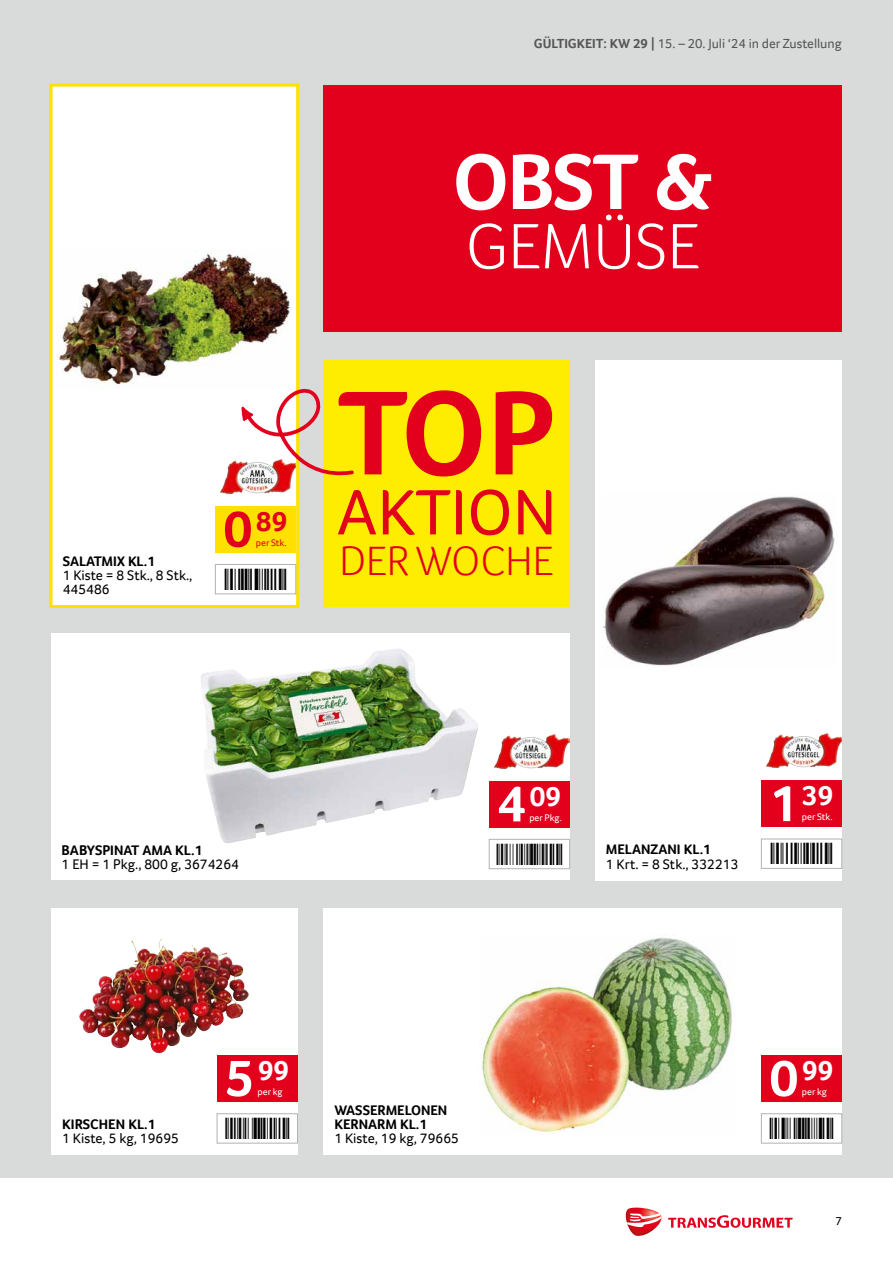
<style>
.page{position:relative;width:893px;height:1263px;background:#fff}
.page>*{position:absolute;margin:0;border:0;box-sizing:border-box;transform-origin:0 0}
.t1{font:700 123px "Transgourmet";color:#e3001d}
.t2{font:700 81px "Transgourmet";color:#fff}
.t3{font:66px "Transgourmet";color:#e3001d}
.t4{font:300 66px "Transgourmet";color:#fff}
.t5{font:300 42px "Transgourmet";color:#e3001d}
.t6{font:700 28.5px "Transgourmet";color:#fff}
.t7{font:700 28.5px "Transgourmet";color:#e3001d}
.t8{font:14.25px/14.2px "Transgourmet";color:#000}
.t9{font:700 14.25px/14.2px "Transgourmet";color:#000}
.t10{font:13.5px "Transgourmet";color:#565655}
.t11{font:12px "Transgourmet";color:#000}
.t12{font:9.75px "Transgourmet";color:#fff}
.t13{font:9.75px "Transgourmet";color:#e3001d}
.s1{font-size:52.5px}
.s2{font-weight:700}
</style>
<div class="page">
<svg style="left:625px;top:1207px;width:168px;height:29px"></svg>
<div style="left:0;top:0;width:893px;height:1178px;background:#d9dada"></div>
<div style="left:323px;top:360px;width:247px;height:246px;background:#ffed00"></div>
<div style="left:50px;top:84px;width:249px;height:524px;background:#fff;border:3px solid #ffe000"></div>
<svg style="left:241px;top:384px;width:113px;height:96px"></svg>
<div style="left:51px;top:634px;width:519px;height:246px;background:#fff"></div>
<div style="left:595px;top:360px;width:247px;height:520px;background:#fff"></div>
<div style="left:51px;top:908px;width:247px;height:246px;background:#fff"></div>
<div style="left:323px;top:908px;width:519px;height:246px;background:#fff"></div>
<div style="left:323px;top:86px;width:519px;height:246px;background:#e3001d"></div>
<img style="left:57px;top:251px;width:233px;height:137px">
<div style="left:215px;top:506px;width:81px;height:47px;background:#ffe000"></div>
<div style="left:215px;top:564px;width:81px;height:30px;border:1px solid #b1b2b3"></div>
<img style="left:221px;top:459px;width:75px;height:34px">
<img style="left:201px;top:648px;width:277px;height:195px">
<div style="left:489px;top:781px;width:81px;height:47px;background:#e3001d"></div>
<div style="left:489px;top:839px;width:81px;height:30px;border:1px solid #b1b2b3"></div>
<img style="left:495px;top:734px;width:75px;height:34px">
<img style="left:603px;top:496px;width:232px;height:170px">
<img style="left:767px;top:734px;width:75px;height:34px">
<img style="left:79px;top:938px;width:170px;height:115px">
<div style="left:217px;top:1055px;width:81px;height:47px;background:#e3001d"></div>
<div style="left:217px;top:1113px;width:81px;height:30px;border:1px solid #b1b2b3"></div>
<img style="left:481px;top:937px;width:252px;height:196px">
<div style="left:761px;top:1055px;width:81px;height:47px;background:#e3001d"></div>
<div style="left:761px;top:1113px;width:81px;height:30px;border:1px solid #b1b2b3"></div>
<div style="left:761px;top:780px;width:81px;height:47px;background:#e3001d"></div>
<div style="left:761px;top:839px;width:81px;height:29px;border:1px solid #b1b2b3"></div>
<p class="t9" style="left:63px;top:553px;width:94px">SALATMIX KL.1</p>
<p class="t8" style="left:63px;top:568px;width:131px">1 Kiste = 8 Stk., 8 Stk.,<br>445486</p>
<h3 class="t7" style="left:224px;top:504px;width:66px"><span class="s1">0</span>89</h3>
<p class="t13" style="left:256px;top:537px;width:32px">per Stk.</p>
<p class="t10" style="left:534px;top:36px;width:310px"><span class="s2">GÜLTIGKEIT: KW 29 |</span> 15. – 20. Juli ‘24 in der Zustellung</p>
<h2 class="t2" style="left:452px;top:134px;width:262px">OBST &amp;</h2>
<h3 class="t4" style="left:465px;top:208px;width:236px">GEMÜSE</h3>
<h1 class="t1" style="left:338px;top:360px;width:219px">TOP</h1>
<h3 class="t3" style="left:336px;top:474px;width:222px">AKTION</h3>
<h3 class="t5" style="left:340px;top:536px;width:215px">DER WOCHE</h3>
<p class="t9" style="left:62px;top:842px;width:142px">BABYSPINAT AMA KL.1</p>
<p class="t8" style="left:62px;top:857px;width:179px">1 EH = 1 Pkg., 800 g, 3674264</p>
<h3 class="t6" style="left:497px;top:779px;width:66px"><span class="s1">4</span>09</h3>
<p class="t12" style="left:529px;top:812px;width:34px">per Pkg.</p>
<p class="t9" style="left:606px;top:842px;width:107px">MELANZANI KL.1</p>
<p class="t8" style="left:606px;top:856px;width:134px">1 Krt. = 8 Stk., 332213</p>
<h3 class="t6" style="left:769px;top:779px;width:66px"><span class="s1">1</span>39</h3>
<p class="t12" style="left:802px;top:811px;width:32px">per Stk.</p>
<p class="t9" style="left:62px;top:1117px;width:95px">KIRSCHEN KL.1</p>
<p class="t8" style="left:62px;top:1131px;width:118px">1 Kiste, 5 kg, 19695</p>
<h3 class="t6" style="left:225px;top:1054px;width:66px"><span class="s1">5</span>99</h3>
<p class="t12" style="left:258px;top:1086px;width:27px">per kg</p>
<p class="t9" style="left:334px;top:1103px;width:114px">WASSERMELONEN<br>KERNARM KL.1</p>
<p class="t8" style="left:334px;top:1131px;width:126px">1 Kiste, 19 kg, 79665</p>
<h3 class="t6" style="left:769px;top:1054px;width:66px"><span class="s1">0</span>99</h3>
<p class="t12" style="left:802px;top:1086px;width:27px">per kg</p>
<p class="t11" style="left:835px;top:1214px;width:8px">7</p>
</div>
